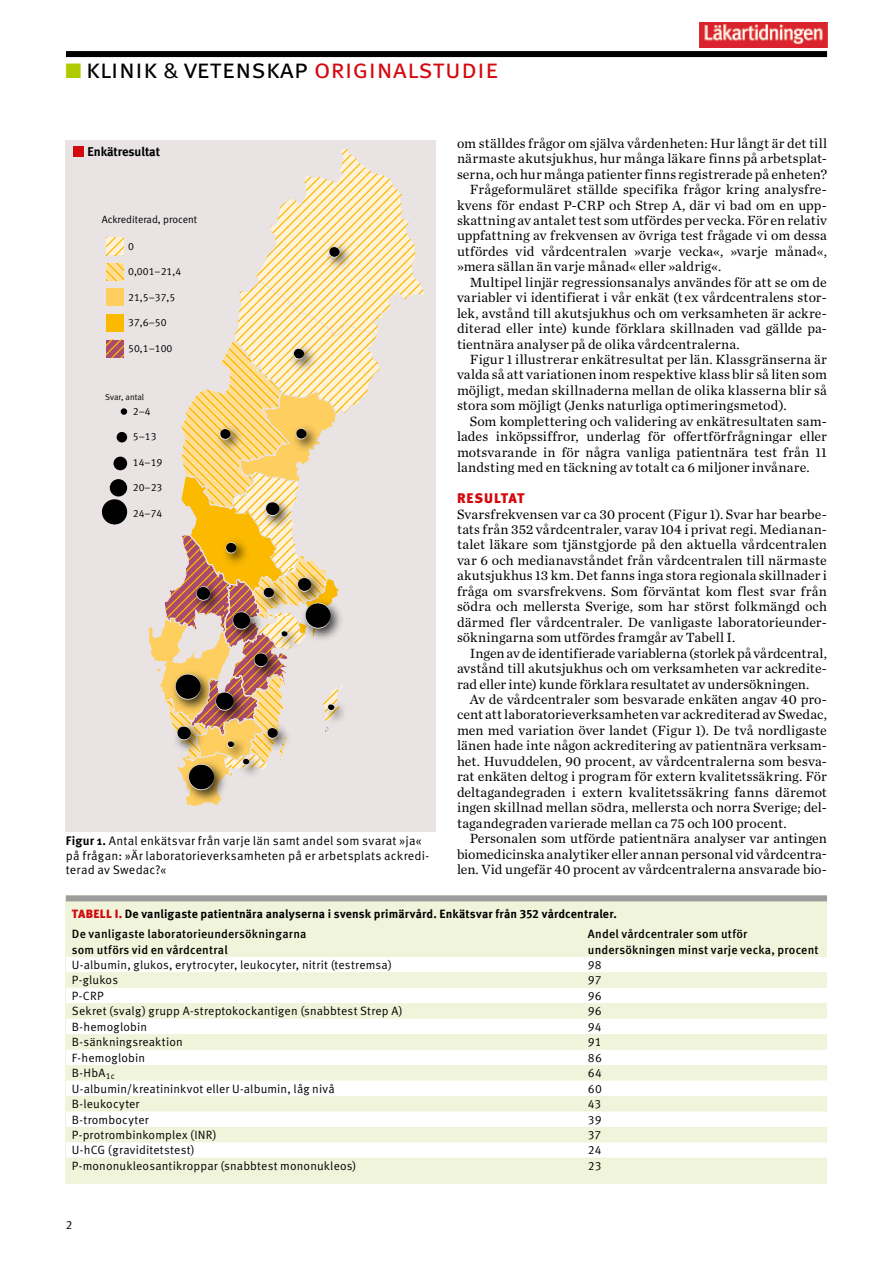
<style>
.page{position:relative;width:893px;height:1263px;background:#fff}
.page>*{position:absolute;margin:0;border:0;box-sizing:border-box;transform-origin:0 0}
.t1{font:27px "Meta OT Norm";color:#000001}
.t2{font:13.95px/15.5px "Chronicle Text G1";letter-spacing:.01em;color:#000001;text-align:justify}
.t3{font:900 13.95px "Meta OT";letter-spacing:.06em;color:#d4080f}
.t4{font:12.75px "Meta LT Bold Tabular";letter-spacing:-.005em;color:#000001}
.t5{font:12.45px/14.2px "Meta OT Norm";letter-spacing:.01em;color:#000001}
.t6{font:12px "Meta OT Norm";letter-spacing:.01em;color:#000001}
.t7{font:700 12px/19.6px "Meta OT";letter-spacing:.01em;color:#000001}
.t8{font:500 12px "Meta OT";letter-spacing:.015em;color:#000001}
.t9{font:12px "Meta OT Norm";letter-spacing:.04em;color:#000001}
.t10{font:10.5px "Meta LT Normal Tabular";color:#000001}
.t11{font:8.7px "Meta LT Normal Tabular";color:#000001}
.s1{color:#afca00}
.s2{font-family:"Meta OT";font-weight:700;font-size:21px;color:#afca00}
.s3{font-size:22.65px}
.s4{color:#d4080f}
.s5{font-family:"Meta OT";font-weight:700}
.s6{font-weight:900;color:#d4080f}
.s7{font-weight:500}
</style>
<div class="page">
<div style="left:66px;top:51px;width:761px;height:6px;background:#000001"></div>
<img style="left:700px;top:23px;width:127px;height:25px">
<div style="left:66px;top:895px;width:761px;height:289px;background:#f0f4da"></div>
<div style="left:66px;top:895px;width:761px;height:6px;background:#9c9c9c"></div>
<div style="left:66px;top:957px;width:761px;height:15px;background:#fff"></div>
<div style="left:66px;top:988px;width:761px;height:15px;background:#fff"></div>
<div style="left:66px;top:1019px;width:761px;height:15px;background:#fff"></div>
<div style="left:66px;top:1050px;width:761px;height:15px;background:#fff"></div>
<div style="left:66px;top:1080px;width:761px;height:16px;background:#fff"></div>
<div style="left:66px;top:1111px;width:761px;height:16px;background:#fff"></div>
<div style="left:66px;top:1142px;width:761px;height:16px;background:#fff"></div>
<div style="left:66px;top:140px;width:370px;height:691px;background:#e9e4e3"></div>
<svg style="left:106px;top:238px;width:18px;height:17px"></svg>
<svg style="left:106px;top:263px;width:18px;height:18px"></svg>
<div style="left:106px;top:289px;width:18px;height:17px;background:#fece5f"></div>
<div style="left:106px;top:314px;width:18px;height:18px;background:#fbb900"></div>
<svg style="left:106px;top:340px;width:18px;height:17px"></svg>
<div style="left:121px;top:408px;width:6px;height:7px;background:#000001;border-radius:50%"></div>
<div style="left:117px;top:432px;width:10px;height:10px;background:#000001;border-radius:50%"></div>
<div style="left:113px;top:457px;width:14px;height:13px;background:#000001;border-radius:50%"></div>
<div style="left:110px;top:479px;width:17px;height:17px;background:#000001;border-radius:50%"></div>
<div style="left:102px;top:499px;width:25px;height:25px;background:#000001;border-radius:50%"></div>
<div style="left:73px;top:147px;width:11px;height:10px;background:#d4080f"></div>
<svg style="left:148px;top:149px;width:276px;height:657px"></svg>
<h1 class="t1" style="left:65px;top:53px;width:435px"><span class="s1">■</span><span class="s2">■</span> klinik <span class="s3">&amp;</span> vetenskap <span class="s4">originalstudie</span></h1>
<p class="t4" style="left:87px;top:144px;width:74px">Enkätresultat</p>
<p class="t10" style="left:102px;top:213px;width:97px">Ackrediterad, procent</p>
<p class="t10" style="left:128px;top:240px;width:7px">0</p>
<p class="t10" style="left:128px;top:266px;width:55px">0,001–21,4</p>
<p class="t10" style="left:128px;top:291px;width:49px">21,5–37,5</p>
<p class="t10" style="left:128px;top:317px;width:40px">37,6–50</p>
<p class="t10" style="left:128px;top:342px;width:46px">50,1–100</p>
<p class="t11" style="left:105px;top:392px;width:40px">Svar, antal</p>
<p class="t10" style="left:133px;top:405px;width:19px">2–4</p>
<p class="t10" style="left:133px;top:431px;width:25px">5–13</p>
<p class="t10" style="left:133px;top:456px;width:31px">14–19</p>
<p class="t10" style="left:133px;top:482px;width:31px">20–23</p>
<p class="t10" style="left:133px;top:507px;width:31px">24–74</p>
<p class="t5" style="left:66px;top:834px;width:365px"><span class="s5">Figur 1.</span> Antal enkätsvar från varje län samt andel som svarat »ja« på frågan: »Är laboratorieverksamheten på er arbetsplats ackredi&shy;terad av Swedac?«</p>
<p class="t2" style="left:457px;top:135px;width:371px">om ställdes frågor om själva vårdenheten: Hur långt är det till</p>
<p class="t2" style="left:457px;top:150px;width:371px">närmaste akutsjukhus, hur många läkare finns på arbetsplat-</p>
<p class="t2" style="left:457px;top:165px;width:371px">serna, och hur många patienter finns registrerade på enheten?</p>
<p class="t2" style="left:470px;top:181px;width:357px">Frågeformuläret ställde specifika frågor kring analysfre-</p>
<p class="t2" style="left:457px;top:196px;width:371px">kvens för endast P-CRP och Strep A, där vi bad om en upp-</p>
<p class="t2" style="left:457px;top:212px;width:371px">skattning av antalet test som utfördes per vecka. För en relativ</p>
<p class="t2" style="left:457px;top:227px;width:371px">uppfattning av frekvensen av övriga test frågade vi om dessa</p>
<p class="t2" style="left:457px;top:243px;width:371px">utfördes vid vårdcentralen »varje vecka«, »varje månad«,</p>
<p class="t2" style="left:457px;top:258px;width:266px">»mera sällan än varje månad« eller »aldrig«.</p>
<p class="t2" style="left:470px;top:274px;width:359px">Multipel linjär regressionsanalys användes för att se om de</p>
<p class="t2" style="left:457px;top:289px;width:371px">variabler vi identifierat i vår enkät (t ex vårdcentralens stor-</p>
<p class="t2" style="left:457px;top:304px;width:371px">lek, avstånd till akutsjukhus och om verksamheten är ackre-</p>
<p class="t2" style="left:457px;top:320px;width:371px">diterad eller inte) kunde förklara skillnaden vad gällde pa-</p>
<p class="t2" style="left:457px;top:335px;width:284px">tientnära analyser på de olika vårdcentralerna.</p>
<p class="t2" style="left:470px;top:351px;width:359px">Figur 1 illustrerar enkätresultat per län. Klassgränserna är</p>
<p class="t2" style="left:457px;top:366px;width:371px">valda så att variationen inom respektive klass blir så liten som</p>
<p class="t2" style="left:457px;top:382px;width:371px">möjligt, medan skillnaderna mellan de olika klasserna blir så</p>
<p class="t2" style="left:457px;top:397px;width:331px">stora som möjligt (Jenks naturliga optimeringsmetod).</p>
<p class="t2" style="left:470px;top:413px;width:359px">Som komplettering och validering av enkätresultaten sam-</p>
<p class="t2" style="left:457px;top:428px;width:371px">lades inköpssiffror, underlag för offertförfrågningar eller</p>
<p class="t2" style="left:457px;top:444px;width:371px">motsvarande in för några vanliga patientnära test från 11</p>
<p class="t2" style="left:457px;top:459px;width:354px">landsting med en täckning av totalt ca 6 miljoner invånare.</p>
<p class="t3" style="left:457px;top:490px;width:69px">RESULTAT</p>
<p class="t2" style="left:457px;top:505px;width:371px">Svarsfrekvensen var ca 30 procent (Figur 1). Svar har bearbe&shy;tats från 352 vårdcentraler, varav 104 i privat regi. Medianan&shy;talet läkare som tjänstgjorde på den aktuella vårdcentralen var 6 och medianavståndet från vårdcentralen till närmaste akutsjukhus 13 km. Det fanns inga stora regionala skillnader i fråga om svarsfrekvens. Som förväntat kom flest svar från södra och mellersta Sverige, som har störst folkmängd och därmed fler vårdcentraler. De vanligaste laboratorieunder&shy;sökningarna som utfördes framgår av Tabell I.</p>
<p class="t2" style="left:457px;top:644px;width:371px;text-indent:13px">Ingen av de identifierade variablerna (storlek på vårdcentral, avstånd till akutsjukhus och om verksamheten var ackredite&shy;rad eller inte) kunde förklara resultatet av undersökningen.</p>
<p class="t2" style="left:457px;top:691px;width:371px;text-indent:13px">Av de vårdcentraler som besvarade enkäten angav 40 pro&shy;cent att laboratorieverksamheten var ackrediterad av Swedac, men med variation över landet (Figur 1). De två nordligaste länen hade inte någon ackreditering av patientnära verksam&shy;het. Huvuddelen, 90 procent, av vårdcentralerna som besva&shy;rat enkäten deltog i program för extern kvalitetssäkring. För deltagandegraden i extern kvalitetssäkring fanns däremot ingen skillnad mellan södra, mellersta och norra Sverige; del&shy;tagandegraden varierade mellan ca 75 och 100 procent.</p>
<p class="t2" style="left:457px;top:830px;width:371px;text-indent:13px">Personalen som utförde patientnära analyser var antingen biomedicinska analytiker eller annan personal vid vårdcentra&shy;len. Vid ungefär 40 procent av vårdcentralerna ansvarade bio-</p>
<p class="t7" style="left:72px;top:904px;width:546px"><span class="s6">TABELL I.</span> De vanligaste patientnära analyserna i svensk primärvård. Enkätsvar från 352 vårdcentraler.<br><span class="s7">De vanligaste laboratorieundersökningarna</span></p>
<p class="t8" style="left:588px;top:926px;width:161px">Andel vårdcentraler som utför</p>
<p class="t8" style="left:72px;top:942px;width:157px">som utförs vid en vårdcentral</p>
<p class="t8" style="left:588px;top:942px;width:232px">undersökningen minst varje vecka, procent</p>
<p class="t9" style="left:72px;top:958px;width:321px">U-albumin, glukos, erytrocyter, leukocyter, nitrit (testremsa)</p>
<p class="t6" style="left:588px;top:958px;width:15px">98</p>
<p class="t6" style="left:72px;top:973px;width:48px">P-glukos</p>
<p class="t6" style="left:588px;top:973px;width:15px">97</p>
<p class="t6" style="left:72px;top:988px;width:33px">P-CRP</p>
<p class="t6" style="left:588px;top:988px;width:15px">96</p>
<p class="t6" style="left:72px;top:1004px;width:332px">Sekret (svalg) grupp A-streptokockantigen (snabbtest Strep A)</p>
<p class="t6" style="left:588px;top:1004px;width:15px">96</p>
<p class="t6" style="left:72px;top:1019px;width:77px">B-hemoglobin</p>
<p class="t6" style="left:588px;top:1019px;width:15px">94</p>
<p class="t6" style="left:72px;top:1035px;width:112px">B-sänkningsreaktion</p>
<p class="t6" style="left:588px;top:1035px;width:15px">91</p>
<p class="t6" style="left:72px;top:1050px;width:75px">F-hemoglobin</p>
<p class="t6" style="left:588px;top:1050px;width:15px">86</p>
<p class="t6" style="left:72px;top:1066px;width:44px">B-HbA<sub>1c</sub></p>
<p class="t6" style="left:588px;top:1066px;width:16px">64</p>
<p class="t6" style="left:72px;top:1081px;width:264px">U-albumin/kreatininkvot eller U-albumin, låg nivå</p>
<p class="t6" style="left:588px;top:1081px;width:15px">60</p>
<p class="t6" style="left:72px;top:1097px;width:69px">B-leukocyter</p>
<p class="t6" style="left:588px;top:1097px;width:15px">43</p>
<p class="t6" style="left:72px;top:1112px;width:79px">B-trombocyter</p>
<p class="t6" style="left:588px;top:1112px;width:15px">39</p>
<p class="t6" style="left:72px;top:1127px;width:146px">P-protrombinkomplex (INR)</p>
<p class="t6" style="left:588px;top:1127px;width:15px">37</p>
<p class="t6" style="left:72px;top:1143px;width:124px">U-hCG (graviditetstest)</p>
<p class="t6" style="left:588px;top:1143px;width:15px">24</p>
<p class="t6" style="left:72px;top:1158px;width:286px">P-mononukleosantikroppar (snabbtest mononukleos)</p>
<p class="t6" style="left:588px;top:1158px;width:15px">23</p>
<p class="t6" style="left:66px;top:1218px;width:8px">2</p>
</div>
